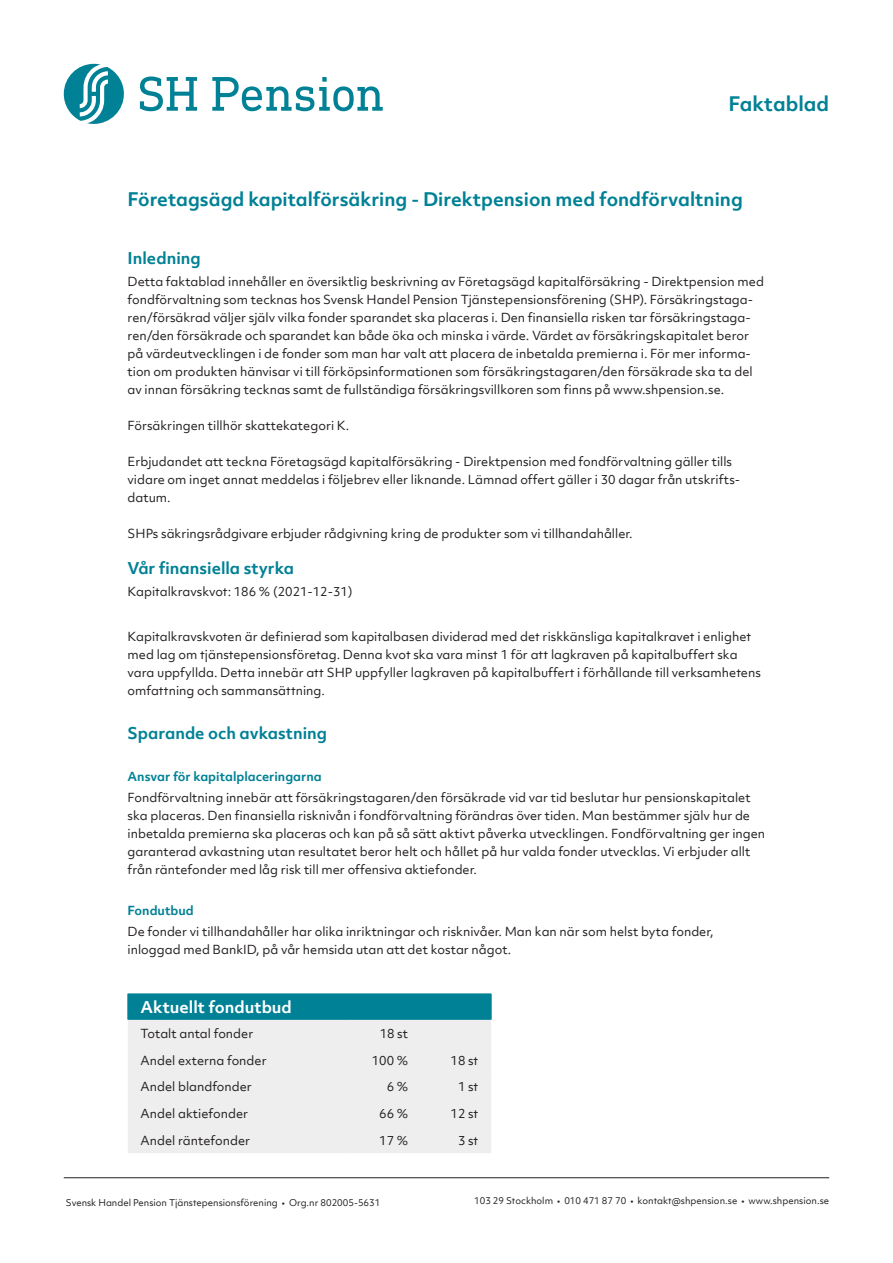
<style>
.page{position:relative;width:893px;height:1263px;background:#fff}
.page>*{position:absolute;margin:0;border:0;box-sizing:border-box;transform-origin:0 0}
.t1{font:700 19.2px "Objektiv Mk 2";color:#008195}
.Brödtext_8_12_pkt_vä{font:700 18px "Objektiv Mk 2";color:#008195}
.Brödtext_8_12_pkt_vä-2{font:700 15.6px "Objektiv Mk 2";color:#008195}
.Brödtext_8_12_pkt_bl{font:700 15.6px "Objektiv Mk 2";color:#fff}
.Brödtext_8_12_pkt_vä-3{font:12px/18px "Objektiv Mk 2";color:#231f20}
.Brödtext_8_12_pkt_vä-4{font:12px/18px "Objektiv Mk 1";color:#231f20}
.Brödtext_8_12_pkt_bl-2{font:12px "Objektiv Mk 2";color:#231f20}
.Brödtext_8_12_pkt_bl-3{font:12px "Objektiv Mk 1";color:#231f20}
.t2{font:9px "Objektiv Mk 1";color:#231f20}
.s1{font-weight:700;color:#008195}
</style>
<div class="page">
<svg style="left:140px;top:76px;width:57px;height:35px"></svg>
<svg style="left:212px;top:77px;width:171px;height:34px"></svg>
<svg style="left:64px;top:64px;width:60px;height:60px"></svg>
<hr style="left:64px;top:1177px;width:765px;height:1px;background:#231f20">
<div style="left:128px;top:1020px;width:363px;height:133px;background:#eeeeef"></div>
<div style="left:351px;top:1073px;width:140px;height:80px;background:#eeeeef"></div>
<div style="left:128px;top:994px;width:364px;height:25px;background:#008195"></div>
<hr style="left:351px;top:994px;width:70px;height:1px;background:#008195">
<hr style="left:421px;top:994px;width:70px;height:1px;background:#008195">
<hr style="left:128px;top:1019px;width:223px;height:1px;background:#008195">
<hr style="left:351px;top:1019px;width:70px;height:1px;background:#008195">
<hr style="left:421px;top:1019px;width:70px;height:1px;background:#008195">
<h1 class="t1" style="left:729px;top:90px;width:102px">Faktablad</h1>
<p class="Brödtext_8_12_pkt_vä" style="left:128px;top:186px;width:617px">Företagsägd kapitalförsäkring - Direktpension med fondförvaltning</p>
<p class="Brödtext_8_12_pkt_vä-2" style="left:128px;top:247px;width:75px">Inledning</p>
<p class="Brödtext_8_12_pkt_vä-3" style="left:128px;top:272px;width:638px">Detta faktablad innehåller en översiktlig beskrivning av Företagsägd kapitalförsäkring - Direktpension med fondförvaltning som tecknas hos Svensk Handel Pension Tjänstepensionsförening (SHP). Försäkringstaga&shy;ren/försäkrad väljer själv vilka fonder sparandet ska placeras i. Den finansiella risken tar försäkringstaga&shy;ren/den försäkrade och sparandet kan både öka och minska i värde. Värdet av försäkringskapitalet beror på värdeutvecklingen i de fonder som man har valt att placera de inbetalda premierna i. För mer informa&shy;tion om produkten hänvisar vi till förköpsinformationen som försäkringstagaren/den försäkrade ska ta del av innan försäkring tecknas samt de fullständiga försäkringsvillkoren som finns på www.shpension.se.</p>
<p class="Brödtext_8_12_pkt_vä-3" style="left:128px;top:416px;width:223px">Försäkringen tillhör skattekategori K.</p>
<p class="Brödtext_8_12_pkt_vä-3" style="left:128px;top:452px;width:614px">Erbjudandet att teckna Företagsägd kapitalförsäkring - Direktpension med fondförvaltning gäller tills vidare om inget annat meddelas i följebrev eller liknande. Lämnad offert gäller i 30 dagar från utskrifts-</p>
<p class="Brödtext_8_12_pkt_vä-3" style="left:128px;top:488px;width:45px">datum.</p>
<p class="Brödtext_8_12_pkt_vä-3" style="left:128px;top:524px;width:507px">SHPs säkringsrådgivare erbjuder rådgivning kring de produkter som vi tillhandahåller.</p>
<p class="Brödtext_8_12_pkt_vä-2" style="left:128px;top:557px;width:168px">Vår finansiella styrka</p>
<p class="Brödtext_8_12_pkt_vä-4" style="left:128px;top:583px;width:227px">Kapitalkravskvot: 186 % (2021-12-31)</p>
<p class="Brödtext_8_12_pkt_vä-4" style="left:128px;top:627px;width:635px">Kapitalkravskvoten är definierad som kapitalbasen dividerad med det riskkänsliga kapitalkravet i enlighet med lag om tjänstepensionsföretag. Denna kvot ska vara minst 1 för att lagkraven på kapitalbuffert ska vara uppfyllda. Detta innebär att SHP uppfyller lagkraven på kapitalbuffert i förhållande till verksamhetens omfattning och sammansättning.</p>
<p class="Brödtext_8_12_pkt_vä-2" style="left:128px;top:722px;width:201px">Sparande och avkastning</p>
<p class="Brödtext_8_12_pkt_vä-3" style="left:128px;top:766px;width:624px;line-height:21px"><span class="s1">Ansvar för kapitalplaceringarna<br></span>Fondförvaltning innebär att försäkringstagaren/den försäkrade vid var tid beslutar hur pensionskapitalet</p>
<p class="Brödtext_8_12_pkt_vä-3" style="left:128px;top:806px;width:639px">ska placeras. Den finansiella risknivån i fondförvaltning förändras över tiden. Man bestämmer själv hur de inbetalda premierna ska placeras och kan på så sätt aktivt påverka utvecklingen. Fondförvaltning ger ingen garanterad avkastning utan resultatet beror helt och hållet på hur valda fonder utvecklas. Vi erbjuder allt från räntefonder med låg risk till mer offensiva aktiefonder.</p>
<p class="Brödtext_8_12_pkt_vä-3" style="left:128px;top:900px;width:587px;line-height:21px"><span class="s1">Fondutbud<br></span>De fonder vi tillhandahåller har olika inriktningar och risknivåer. Man kan när som helst byta fonder,</p>
<p class="Brödtext_8_12_pkt_vä-3" style="left:128px;top:941px;width:385px">inloggad med BankID, på vår hemsida utan att det kostar något.</p>
<p class="Brödtext_8_12_pkt_bl" style="left:141px;top:996px;width:153px">Aktuellt fondutbud</p>
<p class="Brödtext_8_12_pkt_bl-2" style="left:141px;top:1025px;width:114px">Totalt antal fonder</p>
<p class="Brödtext_8_12_pkt_bl-2" style="left:380px;top:1025px;width:30px">18 st</p>
<p class="Brödtext_8_12_pkt_bl-2" style="left:141px;top:1052px;width:128px">Andel externa fonder</p>
<p class="Brödtext_8_12_pkt_bl-2" style="left:372px;top:1052px;width:38px">100 %</p>
<p class="Brödtext_8_12_pkt_bl-3" style="left:451px;top:1052px;width:29px">18 st</p>
<p class="Brödtext_8_12_pkt_bl-2" style="left:141px;top:1078px;width:113px">Andel blandfonder</p>
<p class="Brödtext_8_12_pkt_bl-2" style="left:387px;top:1078px;width:23px">6 %</p>
<p class="Brödtext_8_12_pkt_bl-3" style="left:458px;top:1078px;width:22px">1 st</p>
<p class="Brödtext_8_12_pkt_bl-2" style="left:141px;top:1105px;width:109px">Andel aktiefonder</p>
<p class="Brödtext_8_12_pkt_bl-2" style="left:379px;top:1105px;width:30px">66 %</p>
<p class="Brödtext_8_12_pkt_bl-3" style="left:451px;top:1105px;width:29px">12 st</p>
<p class="Brödtext_8_12_pkt_bl-2" style="left:141px;top:1132px;width:111px">Andel räntefonder</p>
<p class="Brödtext_8_12_pkt_bl-2" style="left:379px;top:1132px;width:30px">17 %</p>
<p class="Brödtext_8_12_pkt_bl-3" style="left:458px;top:1132px;width:22px">3 st</p>
<p class="t2" style="left:66px;top:1196px;width:316px">Svensk Handel Pension Tjänstepensionsförening • Org.nr 802005-5631</p>
<p class="t2" style="left:474px;top:1195px;width:356px">103 29 Stockholm • 010 471 87 70 • kontakt@shpension.se • www.shpension.se</p>
</div>
